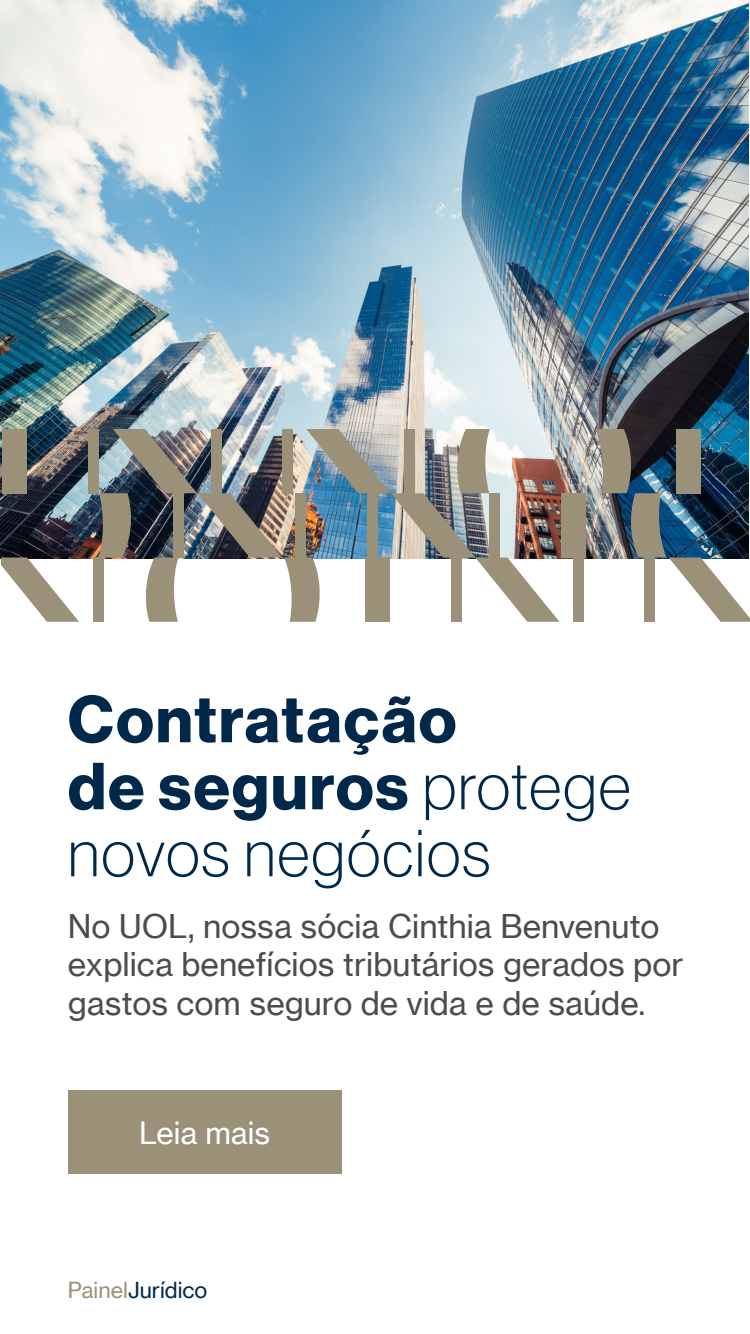
<style>
.page{position:relative;width:750px;height:1334px;background:#fff}
.page>*{position:absolute;margin:0;border:0;box-sizing:border-box;transform-origin:0 0}
.t1{font:65px/67px "N Haas Grotesk DS Pro 75 Bd";letter-spacing:.03em;color:#00284b}
.t2{font:65px "N Haas Grotesk DS Pro 35 X Lt";letter-spacing:.03em;color:#00284b}
.t3{font:32px/38.4px "N Haas Grotesk TX Pro 55 Rg";color:#4e4b48}
.t4{font:30px "N Haas Grotesk TX Pro 55 Rg";color:#fff}
.t5{font:21.6px "N Haas Grotesk TX Pro 55 Rg";color:#00284b}
.s1{font-family:"N Haas Grotesk DS Pro 35 X Lt"}
.s2{color:#9b9178}
</style>
<div class="page">
<div style="left:68px;top:1091px;width:273px;height:83px;background:#9b9178"></div>
<img style="left:0;top:0;width:749px;height:558px">
<div style="left:3px;top:429px;width:24px;height:64px;background:#9b9178"></div>
<div style="left:89px;top:429px;width:10px;height:64px;background:#9b9178"></div>
<div style="left:561px;top:493px;width:25px;height:65px;background:#9b9178"></div>
<div style="left:93px;top:558px;width:10px;height:64px;background:#9b9178"></div>
<svg style="left:1px;top:558px;width:78px;height:64px"></svg>
<div style="left:573px;top:558px;width:11px;height:64px;background:#9b9178"></div>
<img style="left:98px;top:429px;width:462px;height:193px">
<div style="left:365px;top:558px;width:25px;height:64px;background:#9b9178"></div>
<div style="left:451px;top:558px;width:11px;height:64px;background:#9b9178"></div>
<img style="left:596px;top:429px;width:154px;height:193px">
<h1 class="t1" style="left:68px;top:687px;width:564px">Contratação<br>de seguros <span class="s1">protege</span></h1>
<h1 class="t2" style="left:68px;top:817px;width:424px">novos negócios</h1>
<p class="t3" style="left:68px;top:907px;width:617px">No UOL, nossa sócia Cinthia Benvenuto explica benefícios tributários gerados por gastos com seguro de vida e de saúde.</p>
<p class="t4" style="left:139px;top:1115px;width:132px">Leia mais</p>
<p class="t5" style="left:68px;top:1277px;width:141px"><span class="s2">Painel</span>Jurídico</p>
</div>
